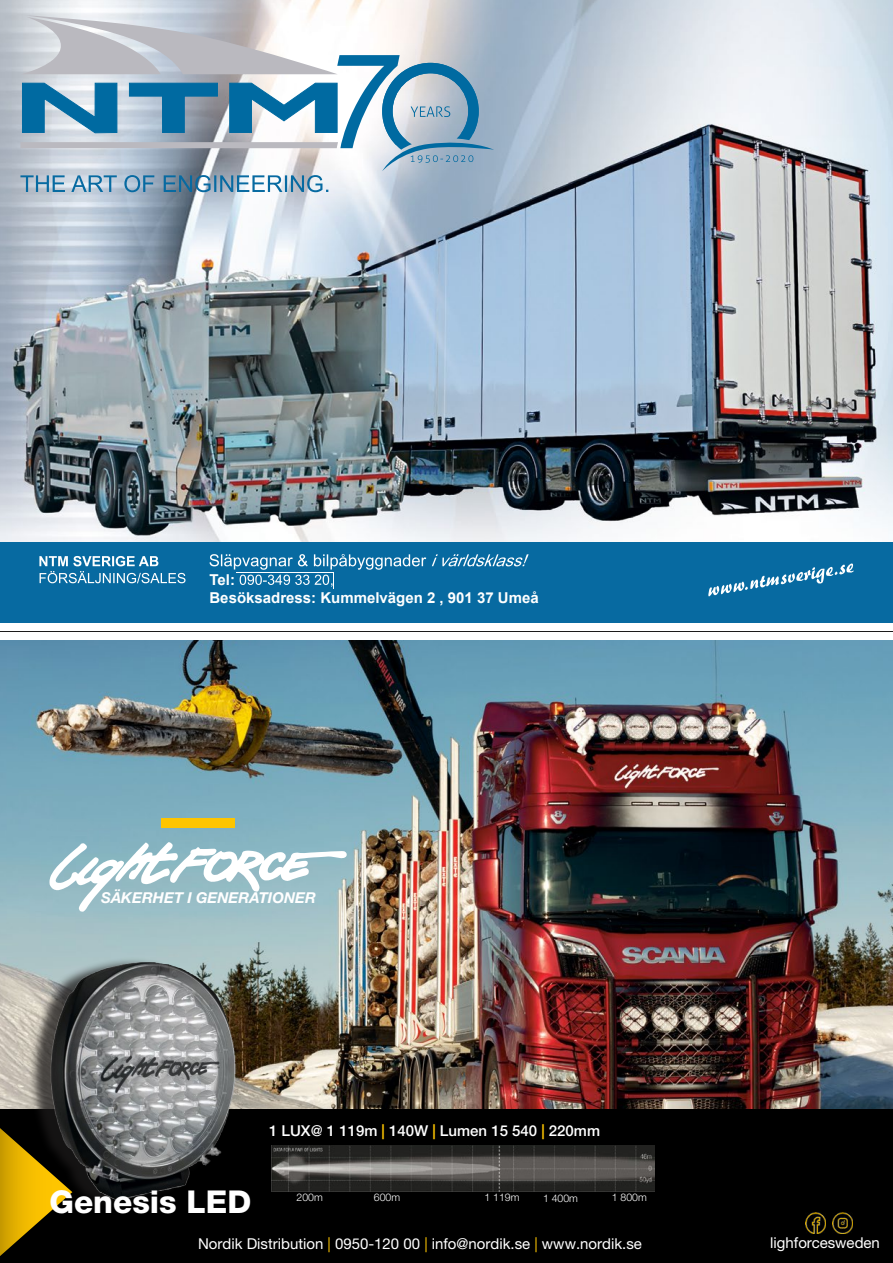
<style>
.page{position:relative;width:893px;height:1263px;background:#fff}
.page>*{position:absolute;margin:0;border:0;box-sizing:border-box;transform-origin:0 0}
.t1{font:800 31.5px "Helvetica Neue LT Std";color:#fff}
.t2{font:15px "Helvetica Neue LT Std";color:#fff}
.t3{font:700 15px/17.7px "Arial";color:#fff}
.t4{font:500 15px "Helvetica Neue LT Std";color:#fff}
.t5{font:italic 700 15px "Helvetica Neue LT Std";color:#fff}
.t6{font:300 10.5px "Helvetica Neue LT Std";color:#fff}
.s1{color:#fec500}
</style>
<div class="page">
<hr style="left:0;top:631px;width:893px;height:1px;background:#1c1a1a">
<img style="left:0;top:0;width:893px;height:542px">
<div style="left:0;top:542px;width:893px;height:81px;background:#076aa1"></div>
<svg style="left:20px;top:15px;width:474px;height:177px"></svg>
<svg style="left:39px;top:554px;width:490px;height:35px"></svg>
<svg style="left:708px;top:563px;width:146px;height:33px"></svg>
<img style="left:0;top:640px;width:893px;height:470px">
<div style="left:0;top:1110px;width:893px;height:153px;background:#000"></div>
<svg style="left:0;top:1244px;width:14px;height:12px"></svg>
<svg style="left:49px;top:842px;width:298px;height:70px"></svg>
<div style="left:162px;top:818px;width:73px;height:9px;background:#fec500"></div>
<img style="left:0;top:956px;width:306px;height:288px">
<img style="left:832px;top:1213px;width:20px;height:20px">
<img style="left:806px;top:1213px;width:20px;height:20px">
<img style="left:271px;top:1145px;width:384px;height:52px">
<p class="t3" style="left:209px;top:571px;width:331px">Tel:<br>Besöksadress: Kummelvägen 2 , 901 37 Umeå</p>
<p class="t5" style="left:101px;top:888px;width:216px">SÄKERHET I GENERATIONER</p>
<p class="t4" style="left:269px;top:1122px;width:332px">1 LUX@ 1 119m <span class="s1">|</span> 140W <span class="s1">|</span> Lumen 15 540 <span class="s1">|</span> 220mm</p>
<h1 class="t1" style="left:50px;top:1183px;width:203px">Genesis LED</h1>
<p class="t6" style="left:297px;top:1191px;width:28px">200m</p>
<p class="t6" style="left:374px;top:1191px;width:28px">600m</p>
<p class="t6" style="left:484px;top:1191px;width:37px">1 119m</p>
<p class="t6" style="left:543px;top:1191px;width:37px">1 400m</p>
<p class="t6" style="left:612px;top:1191px;width:37px">1 800m</p>
<p class="t2" style="left:198px;top:1234px;width:445px">Nordik Distribution <span class="s1">|</span> 0950-120 00 <span class="s1">|</span> info@nordik.se <span class="s1">|</span> www.nordik.se</p>
<p class="t2" style="left:770px;top:1234px;width:111px">lighforcesweden</p>
</div>
